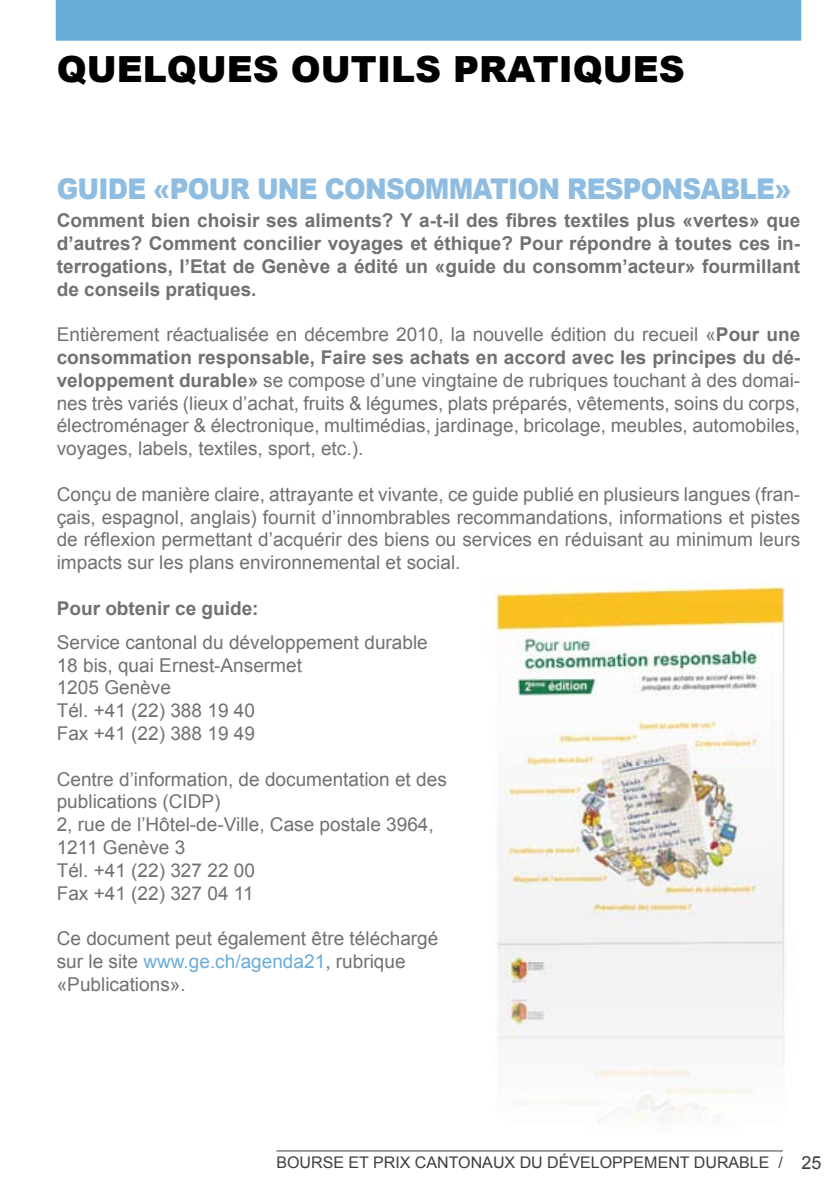
<style>
.page{position:relative;width:840px;height:1191px;background:#fff}
.page>*{position:absolute;margin:0;border:0;box-sizing:border-box;transform-origin:0 0}
.t1{font:900 36px "Arial";color:#000}
.t2{font:900 28.6px "Arial";letter-spacing:-.03em;color:#8fbde2;scale:.91 1}
.t3{font:19px/22.8px "Arial";color:#707173}
.t4{font:700 19px/22.8px "Arial";color:#707173;text-align:justify}
.t5{font:16px "Arial";color:#3e3e40}
.s1{font-weight:700}
.s2{color:#6aacda}
.s3{font-size:18px}
</style>
<div class="page">
<hr style="left:276px;top:1150px;width:506px;height:1px;background:#3e3e40">
<div style="left:56px;top:0;width:744px;height:41px;background:#6aacda"></div>
<img style="left:489px;top:586px;width:296px;height:538px">
<h1 class="t1" style="left:57px;top:43px;width:629px">QUELQUES OUTILS PRATIQUES</h1>
<h2 class="t2" style="left:57px;top:168px;width:808px">GUIDE «POUR UNE CONSOMMATION RESPONSABLE»</h2>
<p class="t4" style="left:57px;top:210px;width:744px">Comment bien choisir ses aliments? Y a-t-il des fibres textiles plus «vertes» que d’autres? Comment concilier voyages et éthique? Pour répondre à toutes ces in&shy;terrogations, l’Etat de Genève a édité un «guide du consomm’acteur» fourmillant de conseils pratiques.</p>
<p class="t3" style="left:57px;top:323px;width:744px;text-align:justify">Entièrement réactualisée en décembre 2010, la nouvelle édition du recueil «<span class="s1">Pour une consommation responsable, Faire ses achats en accord avec les principes du dé&shy;veloppement durable»</span> se compose d’une vingtaine de rubriques touchant à des domai&shy;nes très variés (lieux d’achat, fruits &amp; légumes, plats préparés, vêtements, soins du corps, électroménager &amp; électronique, multimédias, jardinage, bricolage, meubles, automobiles, voyages, labels, textiles, sport, etc.).</p>
<p class="t3" style="left:57px;top:483px;width:744px;text-align:justify">Conçu de manière claire, attrayante et vivante, ce guide publié en plusieurs langues (fran&shy;çais, espagnol, anglais) fournit d’innombrables recommandations, informations et pistes de réflexion permettant d’acquérir des biens ou services en réduisant au minimum leurs impacts sur les plans environnemental et social.</p>
<p class="t4" style="left:57px;top:597px;width:203px">Pour obtenir ce guide:</p>
<p class="t3" style="left:57px;top:631px;width:372px">Service cantonal du développement durable<br>18 bis, quai Ernest-Ansermet<br>1205 Genève<br>Tél. +41 (22) 388 19 40<br>Fax +41 (22) 388 19 49</p>
<p class="t3" style="left:57px;top:767px;width:391px">Centre d’information, de documentation et des publications (CIDP</p>
<p class="t3" style="left:57px;top:790px;width:378px;text-indent:157px">)<br>2, rue de l’Hôtel-de-Ville, Case postale 3964,<br>1211 Genève 3<br>Tél. +41 (22) 327 22 00<br>Fax +41 (22) 327 04 11</p>
<p class="t3" style="left:57px;top:927px;width:383px">Ce document peut également être téléchargé sur le site <span class="s2">www.ge.ch/agenda21</span>, rubrique «Publications».</p>
<p class="t5" style="left:276px;top:1152px;width:546px">bourse et prix cantonaux du développement durable / <span class="s3">25</span></p>
</div>
